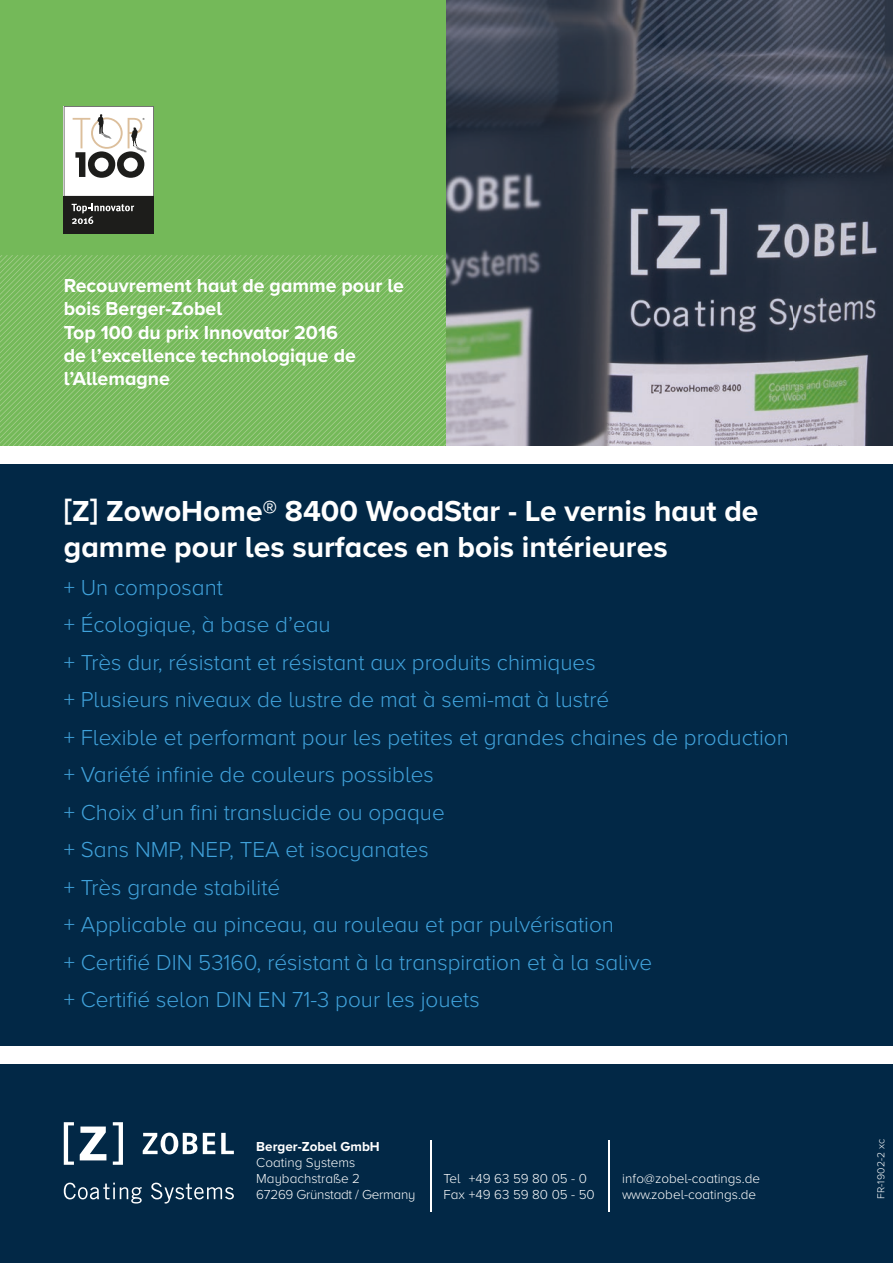
<style>
.page{position:relative;width:893px;height:1263px;background:#022846}
.page>*{position:absolute;margin:0;border:0;box-sizing:border-box;transform-origin:0 0}
.t1{font:700 30px/36px "Proxima Nova A";color:#fff}
.t2{font:300 22.5px/37.5px "Proxima Nova A";color:#40a2db}
.t3{font:700 19.5px/23.4px "Proxima Nova A";color:#fff}
.t4{font:300 13.5px/16.2px "Proxima Nova A";color:#fff}
.t5{font:700 13.5px "Proxima Nova A";color:#fff}
.t6{font:300 10.5px "Proxima Nova A";letter-spacing:.02em;color:#fff}
</style>
<div class="page">
<div style="left:0;top:0;width:446px;height:446px;background:#74b959"></div>
<svg style="left:0;top:255px;width:446px;height:191px"></svg>
<img style="left:446px;top:0;width:447px;height:446px">
<div style="left:0;top:446px;width:893px;height:17px;background:#fff"></div>
<div style="left:0;top:1046px;width:893px;height:17px;background:#fff"></div>
<svg style="left:64px;top:1122px;width:170px;height:43px"></svg>
<svg style="left:64px;top:1182px;width:170px;height:21px"></svg>
<svg style="left:64px;top:106px;width:90px;height:90px;background:#d8d7d5"></svg>
<div style="left:64px;top:196px;width:90px;height:38px;background:#1d1d1b"></div>
<svg style="left:72px;top:204px;width:62px;height:20px"></svg>
<hr style="left:430px;top:1140px;width:1px;height:72px;background:#fff">
<hr style="left:609px;top:1140px;width:1px;height:72px;background:#fff">
<p class="t3" style="left:64px;top:273px;width:342px">Recouvrement haut de gamme pour le bois Berger-Zobel<br>Top 100 du prix Innovator 2016<br>de l’excellence technologique de l’Allemagne</p>
<h1 class="t1" style="left:64px;top:493px;width:696px">[Z] ZowoHome® 8400 WoodStar - Le vernis haut de gamme pour les surfaces en bois intérieures</h1>
<p class="t2" style="left:64px;top:567px;width:727px">+ Un composant<br>+ Écologique, à base d’eau<br>+ Très dur, résistant et résistant aux produits chimiques<br>+ Plusieurs niveaux de lustre de mat à semi-mat à lustré<br>+ Flexible et performant pour les petites et grandes chaines de production + Variété infinie de couleurs possibles<br>+ Choix d’un fini translucide ou opaque<br>+ Sans NMP, NEP, TEA et isocyanates<br>+ Très grande stabilité<br>+ Applicable au pinceau, au rouleau et par pulvérisation<br>+ Certifié DIN 53160, résistant à la transpiration et à la salive<br>+ Certifié selon DIN EN 71-3 pour les jouets</p>
<p class="t5" style="left:256px;top:1136px;width:125px">Berger-Zobel GmbH</p>
<p class="t4" style="left:256px;top:1153px;width:161px">Coating Systems<br>Maybachstraße 2<br>67269 Grünstadt / Germany</p>
<p class="t4" style="left:443px;top:1170px;width:153px">Tel +49 63 59 80 05 - 0<br>Fax +49 63 59 80 05 - 50</p>
<p class="t4" style="left:622px;top:1170px;width:140px">info@zobel-coatings.de www.zobel-coatings.de</p>
<p class="t6" style="left:873px;top:1199px;width:62px;rotate:-90deg">FR-1902-2 xc</p>
</div>
